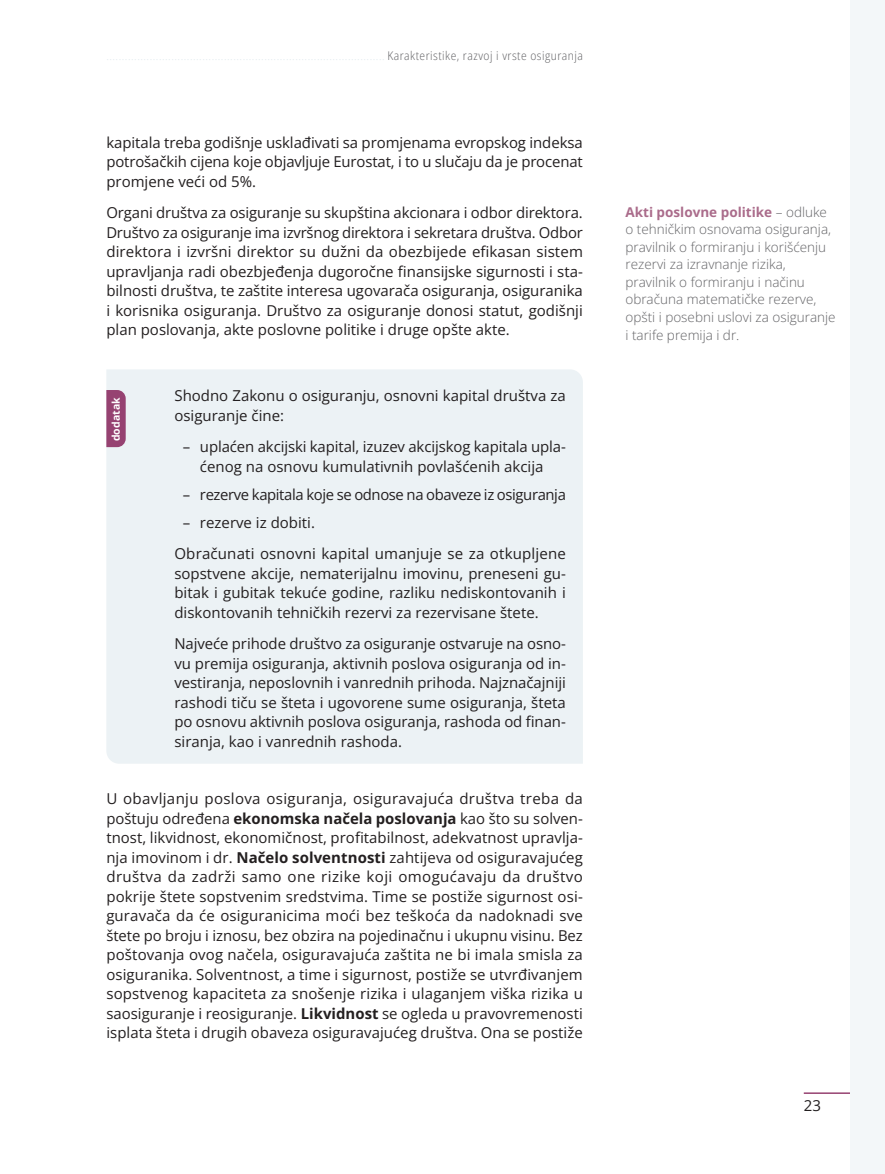
<style>
.page{position:relative;width:885px;height:1174px;background:#fff}
.page>*{position:absolute;margin:0;border:0;box-sizing:border-box;transform-origin:0 0}
.t1{font:15px/19.5px "Open Sans";color:#231f20;text-align:justify}
.t2{font:15px "Open Sans";letter-spacing:-.025em;color:#231f20}
.t3{font:300 13.5px/17.5px "Open Sans";color:#636366}
.t4{font:300 semi-condensed 12px "Open Sans";letter-spacing:.04em;color:#636366}
.t5{font:700 10.5px "Open Sans";color:#fff}
.s1{font-weight:700}
.s2{font-weight:700;color:#aa6c8b}
</style>
<div class="page">
<hr style="left:803px;top:1092px;width:48px;height:2px;background:#964271">
<div style="left:850px;top:0;width:34px;height:1174px;background:#f3f7f9"></div>
<div style="left:106px;top:369px;width:477px;height:394px;background:#ecf2f5"></div>
<svg style="left:106px;top:390px;width:20px;height:57px"></svg>
<p class="t4" style="left:387px;top:47px;width:197px">Karakteristike, razvoj i vrste osiguranja</p>
<p class="t1" style="left:106px;top:132px;width:478px">kapitala treba godišnje usklađivati sa promjenama evropskog indeksa potrošačkih cijena koje objavljuje Eurostat, i to u slučaju da je procenat promjene veći od 5%.</p>
<p class="t1" style="left:106px;top:203px;width:478px">Organi društva za osiguranje su skupština akcionara i odbor direktora.<br>Društvo za osiguranje ima izvršnog direktora i sekretara društva. Odbor direktora i izvršni direktor su dužni da obezbijede efikasan sistem upravljanja radi obezbjeđenja dugoročne finansijske sigurnosti i sta&shy;bilnosti društva, te zaštite interesa ugovarača osiguranja, osiguranika i korisnika osiguranja. Društvo za osiguranje donosi statut, godišnji plan poslovanja, akte poslovne politike i druge opšte akte.</p>
<p class="t5" style="left:109px;top:441px;width:45px;rotate:-90deg">dodatak</p>
<p class="t1" style="left:174px;top:385px;width:393px">Shodno Zakonu o osiguranju, osnovni kapital društva za osiguranje čine:</p>
<p class="t1" style="left:183px;top:436px;width:384px;text-align:center">– uplaćen akcijski kapital, izuzev akcijskog kapitala upla&shy;ćenog na osnovu kumulativnih povlašćenih akcija</p>
<p class="t2" style="left:183px;top:484px;width:384px">– rezerve kapitala koje se odnose na obaveze iz osiguranja</p>
<p class="t1" style="left:174px;top:506px;width:393px;line-height:31.3px;text-indent:9px">– rezerve iz dobiti.<br>Obračunati osnovni kapital umanjuje se za otkupljene</p>
<p class="t1" style="left:174px;top:563px;width:393px">sopstvene akcije, nematerijalnu imovinu, preneseni gu&shy;bitak i gubitak tekuće godine, razliku nediskontovanih i diskontovanih tehničkih rezervi za rezervisane štete.</p>
<p class="t1" style="left:174px;top:633px;width:393px">Najveće prihode društvo za osiguranje ostvaruje na osno&shy;vu premija osiguranja, aktivnih poslova osiguranja od in&shy;vestiranja, neposlovnih i vanrednih prihoda. Najznačajniji rashodi tiču se šteta i ugovorene sume osiguranja, šteta po osnovu aktivnih poslova osiguranja, rashoda od finan&shy;siranja, kao i vanrednih rashoda.</p>
<p class="t1" style="left:106px;top:788px;width:478px">U obavljanju poslova osiguranja, osiguravajuća društva treba da poštuju određena <span class="s1">ekonomska načela poslovanja</span> kao što su solven&shy;tnost, likvidnost, ekonomičnost, profitabilnost, adekvatnost upravlja&shy;nja imovinom i dr. <span class="s1">Načelo solventnosti</span> zahtijeva od osiguravajućeg društva da zadrži samo one rizike koji omogućavaju da društvo pokrije štete sopstvenim sredstvima. Time se postiže sigurnost osi&shy;guravača da će osiguranicima moći bez teškoća da nadoknadi sve štete po broju i iznosu, bez obzira na pojedinačnu i ukupnu visinu. Bez poštovanja ovog načela, osiguravajuća zaštita ne bi imala smisla za osiguranika. Solventnost, a time i sigurnost, postiže se utvrđivanjem sopstvenog kapaciteta za snošenje rizika i ulaganjem viška rizika u saosiguranje i reosiguranje. <span class="s1">Likvidnost</span> se ogleda u pravovremenosti isplata šteta i drugih obaveza osiguravajućeg društva. Ona se postiže</p>
<p class="t3" style="left:625px;top:203px;width:212px"><span class="s2">Akti poslovne politike</span> – odluke o tehničkim osnovama osiguranja, pravilnik o formiranju i korišćenju rezervi za izravnanje rizika, pravilnik o formiranju i načinu obračuna matematičke rezerve, opšti i posebni uslovi za osiguranje i tarife premija i dr.</p>
<p class="t1" style="left:803px;top:1095px;width:19px">23</p>
</div>
